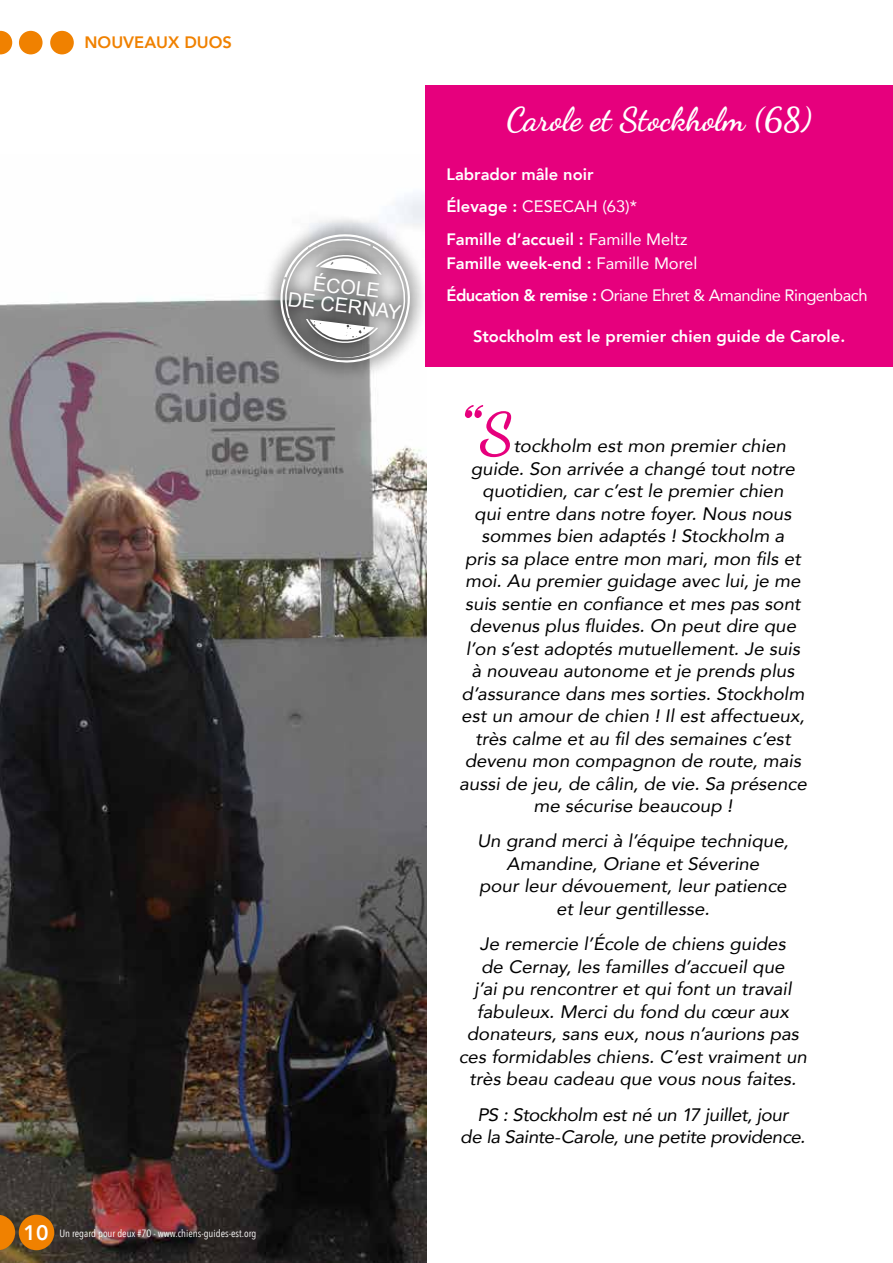
<style>
.page{position:relative;width:893px;height:1263px;background:#fff}
.page>*{position:absolute;margin:0;border:0;box-sizing:border-box;transform-origin:0 0}
.t1{font:120px "Boulevard";color:#e6007d;scale:1.04 1}
.t2{font:700 57px "Dancing Script";color:#e6007d;scale:1.04 1}
.t3{font:700 33px "Dancing Script";color:#fff}
.t4{font:800 21px "Avenir";color:#fff}
.t5{font:19.8px/18.6px "Arial";color:#fff;text-align:center}
.t6{font:italic 18px/22.5px "Avenir";color:#000;text-align:center;scale:1.04 1}
.t7{font:italic 18px/22.5px "Avenir";letter-spacing:-.025em;color:#000;text-align:center;scale:1.04 1}
.t8{font:800 16.5px/32.5px "Avenir";color:#fff}
.t9{font:16.5px/32.5px "Avenir";letter-spacing:-.03em;color:#fff}
.t10{font:800 16.5px "Avenir";color:#f08100}
.t11{font:10.5px "Avenir Next Condensed";color:#fff}
.s1{font-weight:400}
.s2{font-weight:800}
</style>
<div class="page">
<img style="left:0;top:155px;width:426px;height:1108px">
<div style="left:262px;top:216px;width:167px;height:165px;background:#000;opacity:.75"></div>
<svg style="left:277px;top:231px;width:134px;height:135px"></svg>
<div style="left:19px;top:1215px;width:35px;height:35px;background:#f08100;border-radius:50%"></div>
<div style="left:50px;top:31px;width:24px;height:23px;background:#f08100;border-radius:50%"></div>
<div style="left:19px;top:31px;width:24px;height:23px;background:#f08100;border-radius:50%"></div>
<svg style="left:0;top:31px;width:12px;height:23px"></svg>
<svg style="left:0;top:1215px;width:15px;height:35px"></svg>
<div style="left:426px;top:86px;width:467px;height:281px;background:#e6007d"></div>
<p class="t10" style="left:84px;top:30px;width:149px">NOUVEAUX DUOS</p>
<p class="t5" style="left:291px;top:271px;width:115px;rotate:7deg">ÉCOLE<br>DE CERNAY</p>
<p class="t4" style="left:24px;top:1216px;width:26px">10</p>
<p class="t11" style="left:59px;top:1224px;width:198px">Un regard pour deux #70 - www.chiens-guides-est.org</p>
<h3 class="t3" style="left:506px;top:99px;width:307px">Carole et Stockholm (68)</h3>
<p class="t8" style="left:446px;top:158px;width:242px">Labrador mâle noir<br>Élevage : <span class="s1">CESECAH (63)*<br></span>Famille d’accueil : <span class="s1">Famille Meltz</span></p>
<p class="t9" style="left:446px;top:246px;width:423px"><span class="s2">Famille week-end :</span> Famille Morel<br><span class="s2">Éducation &amp; remise :</span> Oriane Ehret &amp; Amandine Ringenbach</p>
<p class="t8" style="left:473px;top:320px;width:374px">Stockholm est le premier chien guide de Carole.</p>
<p class="t5" style="left:446px;top:289px;width:113px;rotate:7deg">ÉCOLE<br>DE WOIPPY</p>
<h1 class="t1" style="left:458px;top:346px;width:24px">"</h1>
<h2 class="t2" style="left:480px;top:398px;width:34px">S</h2>
<p class="t6" style="left:513px;top:434px;width:263px">tockholm est mon premier chien</p>
<p class="t6" style="left:471px;top:457px;width:313px">guide. Son arrivée a changé tout notre</p>
<p class="t6" style="left:482px;top:479px;width:291px">quotidien, car c’est le premier chien</p>
<p class="t6" style="left:474px;top:502px;width:307px">qui entre dans notre foyer. Nous nous</p>
<p class="t6" style="left:481px;top:524px;width:293px">sommes bien adaptés ! Stockholm a</p>
<p class="t6" style="left:465px;top:547px;width:324px">pris sa place entre mon mari, mon fils et</p>
<p class="t6" style="left:465px;top:569px;width:324px">moi. Au premier guidage avec lui, je me</p>
<p class="t6" style="left:465px;top:592px;width:324px">suis sentie en confiance et mes pas sont</p>
<p class="t6" style="left:470px;top:614px;width:316px">devenus plus fluides. On peut dire que</p>
<p class="t6" style="left:466px;top:637px;width:323px">l’on s’est adoptés mutuellement. Je suis</p>
<p class="t6" style="left:471px;top:659px;width:312px">à nouveau autonome et je prends plus</p>
<p class="t6" style="left:461px;top:682px;width:331px">d’assurance dans mes sorties. Stockholm</p>
<p class="t6" style="left:461px;top:704px;width:332px">est un amour de chien ! Il est affectueux,</p>
<p class="t6" style="left:475px;top:727px;width:305px">très calme et au fil des semaines c’est</p>
<p class="t6" style="left:465px;top:749px;width:325px">devenu mon compagnon de route, mais</p>
<p class="t6" style="left:459px;top:772px;width:336px">aussi de jeu, de câlin, de vie. Sa présence</p>
<p class="t6" style="left:533px;top:794px;width:193px">me sécurise beaucoup !</p>
<p class="t6" style="left:477px;top:830px;width:301px">Un grand merci à l’équipe technique,<br>Amandine, Oriane et Séverine<br>pour leur dévouement, leur patience et leur gentillesse.</p>
<p class="t6" style="left:459px;top:933px;width:336px">Je remercie l’École de chiens guides<br>de Cernay, les familles d’accueil que<br>j’ai pu rencontrer et qui font un travail fabuleux. Merci du fond du cœur aux donateurs, sans eux, nous n’aurions pas ces formidables chiens. C’est vraiment un très beau cadeau que vous nous faites.</p>
<p class="t7" style="left:460px;top:1103px;width:333px">PS : Stockholm est né un 17 juillet, jour<br>de la Sainte-Carole, une petite providence.</p>
</div>
